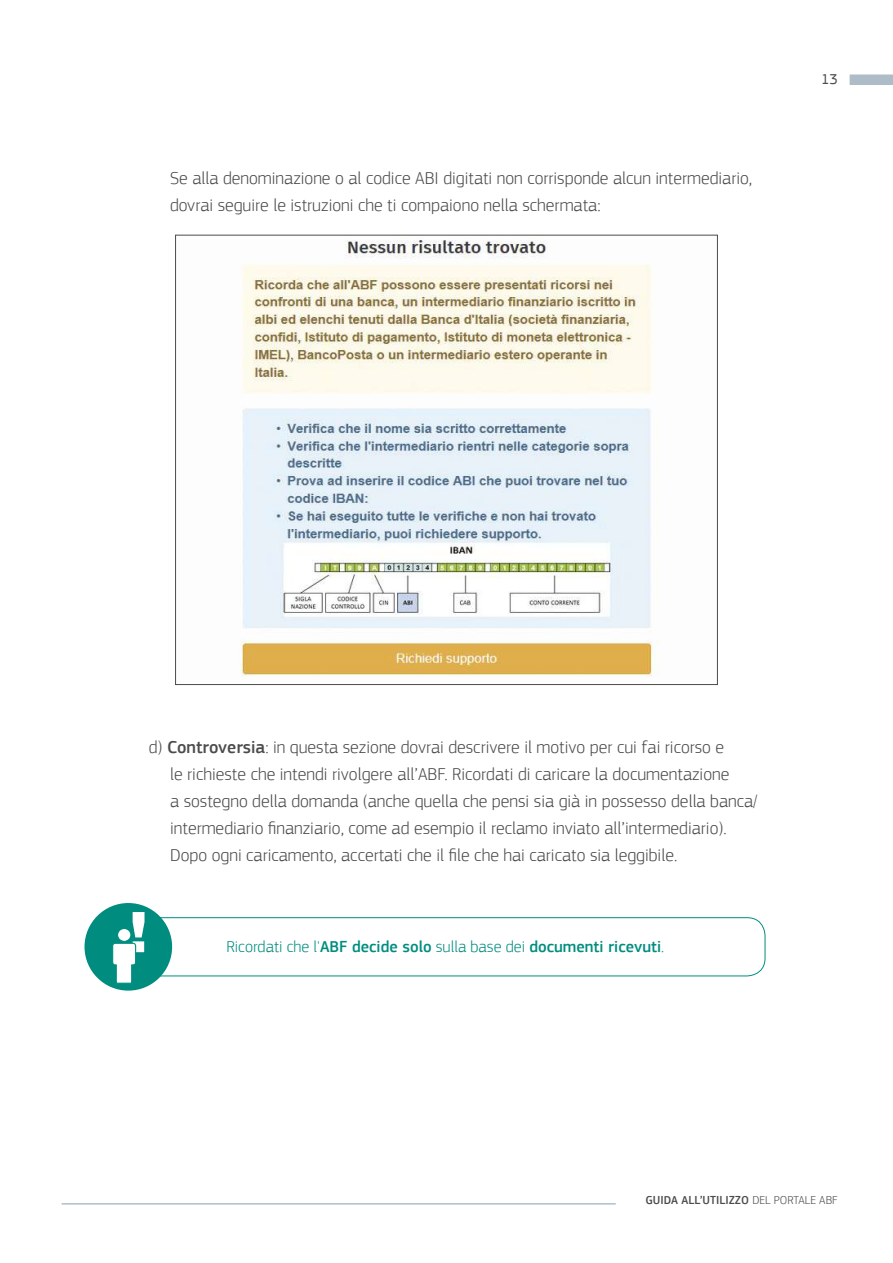
<style>
.page{position:relative;width:893px;height:1263px;background:#fff}
.page>*{position:absolute;margin:0;border:0;box-sizing:border-box;transform-origin:0 0}
.t1{font:300 18px/27px "EC Square Sans Pro";color:#4b4b4a}
.t2{font:500 16.5px "EC Square Sans Pro";color:#008d7f}
.t3{font:15px "EC Square Sans Pro";color:#4b4b4a}
.t4{font:500 12px "EC Square Sans Pro";color:#4b4b4a}
.s1{font-weight:500}
.s2{font-weight:300}
</style>
<div class="page">
<div style="left:850px;top:74px;width:43px;height:11px;background:#aebcc7"></div>
<hr style="left:62px;top:1203px;width:554px;height:1px;background:#899fb0">
<div style="left:137px;top:917px;width:628px;height:59px;border:1px solid #008d7f;border-radius:18px"></div>
<div style="left:85px;top:903px;width:87px;height:88px;background:#008d7f;border-radius:50%"></div>
<svg style="left:112px;top:912px;width:33px;height:72px"></svg>
<img style="left:240px;top:240px;width:419px;height:437px">
<p class="t1" style="left:170px;top:164px;width:583px">Se alla denominazione o al codice ABI digitati non corrisponde alcun intermediario, dovrai seguire le istruzioni che ti compaiono nella schermata:</p>
<p class="t3" style="left:821px;top:71px;width:18px">13</p>
<p class="t1" style="left:170px;top:734px;width:589px;text-indent:-21px">d) <span class="s1">Controversia</span>: in questa sezione dovrai descrivere il motivo per cui fai ricorso e<br>le richieste che intendi rivolgere all’ABF. Ricordati di caricare la documentazione<br>a sostegno della domanda (anche quella che pensi sia già in possesso della banca/ intermediario finanziario, come ad esempio il reclamo inviato all’intermediario).<br>Dopo ogni caricamento, accertati che il file che hai caricato sia leggibile.</p>
<p class="t2" style="left:226px;top:937px;width:439px"><span class="s2">Ricordati che l'</span>ABF decide solo <span class="s2">sulla base dei</span> documenti ricevuti<span class="s2">.</span></p>
<p class="t4" style="left:645px;top:1193px;width:194px">GUIDA ALL’UTILIZZO <span class="s2">DEL PORTALE ABF</span></p>
</div>
